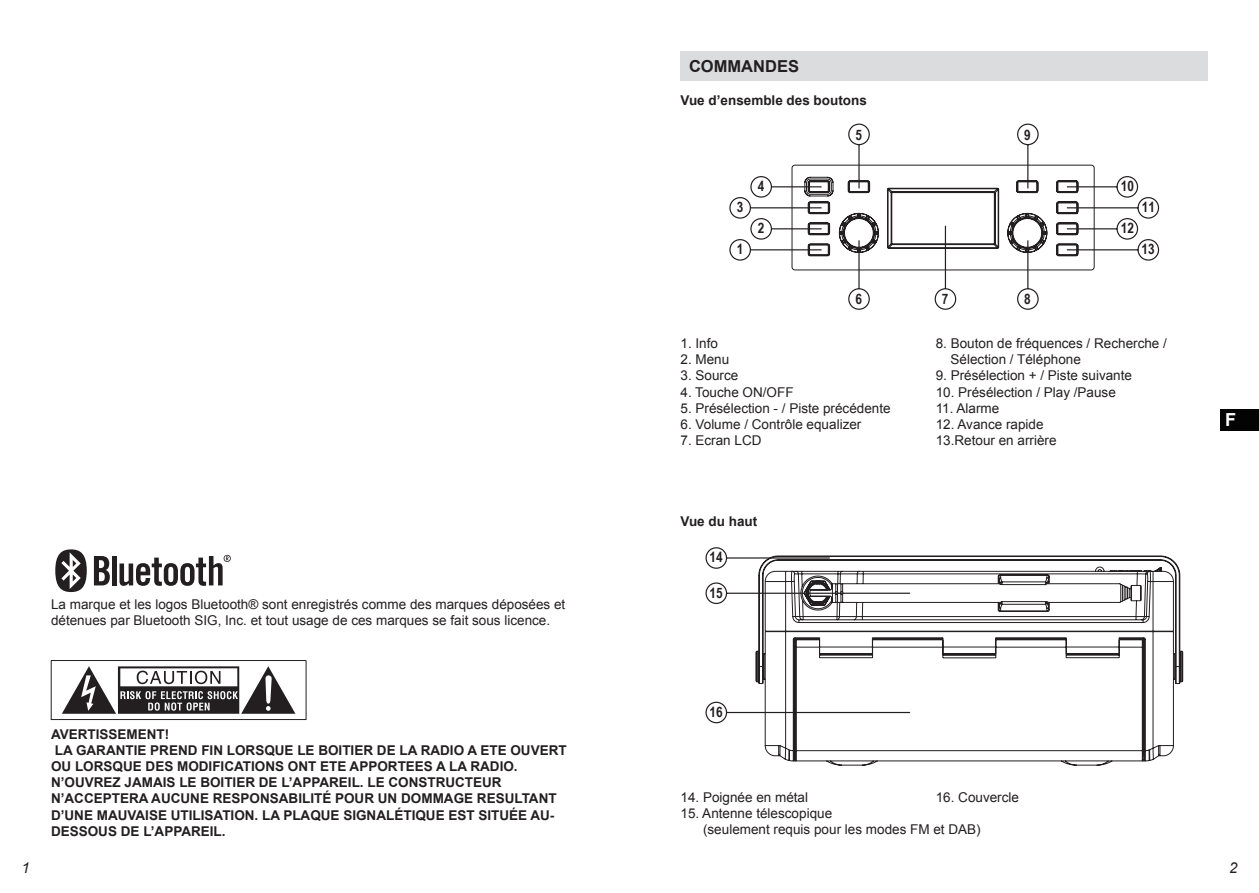
<style>
.page{position:relative;width:1259px;height:893px;background:#fff}
.page>*{position:absolute;margin:0;border:0;box-sizing:border-box;transform-origin:0 0}
.t1{font:700 18px "Arial";color:#fff}
.t2{font:700 16.5px "Arial";color:#231f20}
.t3{font:italic 15px "Arial";color:#231f20}
.t4{font:700 14.4px "Arial Narrow";color:#231f20}
.t5{font:13.5px/16.2px "Arial";color:#231f20}
.t6{font:700 13.5px/16.2px "Arial";color:#231f20}
</style>
<div class="page">
<div style="left:1220px;top:409px;width:39px;height:21px;background:#030303"></div>
<svg style="left:51px;top:660px;width:255px;height:60px"></svg>
<div style="left:680px;top:51px;width:528px;height:30px;background:#dbdcde"></div>
<svg style="left:729px;top:123px;width:430px;height:187px"></svg>
<svg style="left:755px;top:555px;width:428px;height:211px"></svg>
<svg style="left:997px;top:573px;width:53px;height:39px"></svg>
<svg style="left:705px;top:547px;width:126px;height:22px"></svg>
<svg style="left:705px;top:582px;width:206px;height:23px"></svg>
<svg style="left:705px;top:701px;width:206px;height:23px"></svg>
<svg style="left:94px;top:556px;width:16px;height:29px"></svg>
<hr style="left:112px;top:556px;width:4px;height:29px;background:#231f20">
<svg style="left:55px;top:549px;width:32px;height:43px"></svg>
<svg style="left:119px;top:555px;width:112px;height:31px"></svg>
<p class="t2" style="left:689px;top:60px;width:111px">COMMANDES</p>
<p class="t6" style="left:680px;top:93px;width:188px">Vue d’ensemble des boutons</p>
<p class="t5" style="left:51px;top:597px;width:516px">La marque et les logos Bluetooth® sont enregistrés comme des marques déposées et détenues par Bluetooth SIG, Inc. et tout usage de ces marques se fait sous licence.</p>
<p class="t6" style="left:51px;top:727px;width:517px">AVERTISSEMENT!<br>LA GARANTIE PREND FIN LORSQUE LE BOITIER DE LA RADIO A ETE OUVERT OU LORSQUE DES MODIFICATIONS ONT ETE APPORTEES A LA RADIO.<br>N’OUVREZ JAMAIS LE BOITIER DE L’APPAREIL. LE CONSTRUCTEUR N’ACCEPTERA AUCUNE RESPONSABILITÉ POUR UN DOMMAGE RESULTANT D’UNE MAUVAISE UTILISATION. LA PLAQUE SIGNALÉTIQUE EST SITUÉE AU-DESSOUS DE L’APPAREIL.</p>
<p class="t4" style="left:736px;top:199px;width:8px">3</p>
<p class="t4" style="left:736px;top:241px;width:8px">1</p>
<p class="t4" style="left:757px;top:178px;width:8px">4</p>
<p class="t4" style="left:757px;top:220px;width:8px">2</p>
<p class="t4" style="left:855px;top:126px;width:8px">5</p>
<p class="t4" style="left:1024px;top:126px;width:8px">9</p>
<p class="t4" style="left:855px;top:291px;width:8px">6</p>
<p class="t4" style="left:941px;top:291px;width:8px">7</p>
<p class="t4" style="left:1024px;top:291px;width:8px">8</p>
<p class="t4" style="left:1121px;top:178px;width:15px">10</p>
<p class="t4" style="left:1121px;top:220px;width:15px">12</p>
<p class="t4" style="left:1142px;top:199px;width:15px">11</p>
<p class="t4" style="left:1141px;top:241px;width:15px">13</p>
<p class="t5" style="left:680px;top:336px;width:39px">1. Info</p>
<p class="t5" style="left:935px;top:336px;width:233px">8. Bouton de fréquences / Recherche /</p>
<p class="t5" style="left:680px;top:353px;width:50px">2. Menu</p>
<p class="t5" style="left:950px;top:353px;width:132px">Sélection / Téléphone</p>
<p class="t5" style="left:680px;top:369px;width:59px">3. Source</p>
<p class="t5" style="left:935px;top:369px;width:198px">9. Présélection + / Piste suivante</p>
<p class="t5" style="left:680px;top:385px;width:115px">4. Touche ON/OFF</p>
<p class="t5" style="left:935px;top:385px;width:182px">10. Présélection / Play /Pause</p>
<p class="t5" style="left:680px;top:401px;width:212px">5. Présélection - / Piste précédente</p>
<p class="t5" style="left:935px;top:401px;width:65px">11. Alarme</p>
<p class="t5" style="left:680px;top:417px;width:182px">6. Volume / Contrôle equalizer</p>
<p class="t5" style="left:935px;top:417px;width:109px">12. Avance rapide</p>
<p class="t5" style="left:680px;top:434px;width:83px">7. Ecran LCD</p>
<p class="t5" style="left:935px;top:434px;width:122px">13.Retour en arrière</p>
<p class="t6" style="left:680px;top:515px;width:78px">Vue du haut</p>
<p class="t4" style="left:709px;top:549px;width:15px">14</p>
<p class="t4" style="left:709px;top:584px;width:15px">15</p>
<p class="t4" style="left:709px;top:703px;width:15px">16</p>
<p class="t5" style="left:680px;top:790px;width:129px">14. Poignée en métal</p>
<p class="t5" style="left:935px;top:790px;width:85px">16. Couvercle</p>
<p class="t5" style="left:703px;top:806px;width:279px;text-indent:-23px">15. Antenne télescopique<br>(seulement requis pour les modes FM et DAB)</p>
<h1 class="t1" style="left:1225px;top:413px;width:12px">F</h1>
<p class="t3" style="left:21px;top:862px;width:10px">1</p>
<p class="t3" style="left:1229px;top:862px;width:10px">2</p>
</div>
